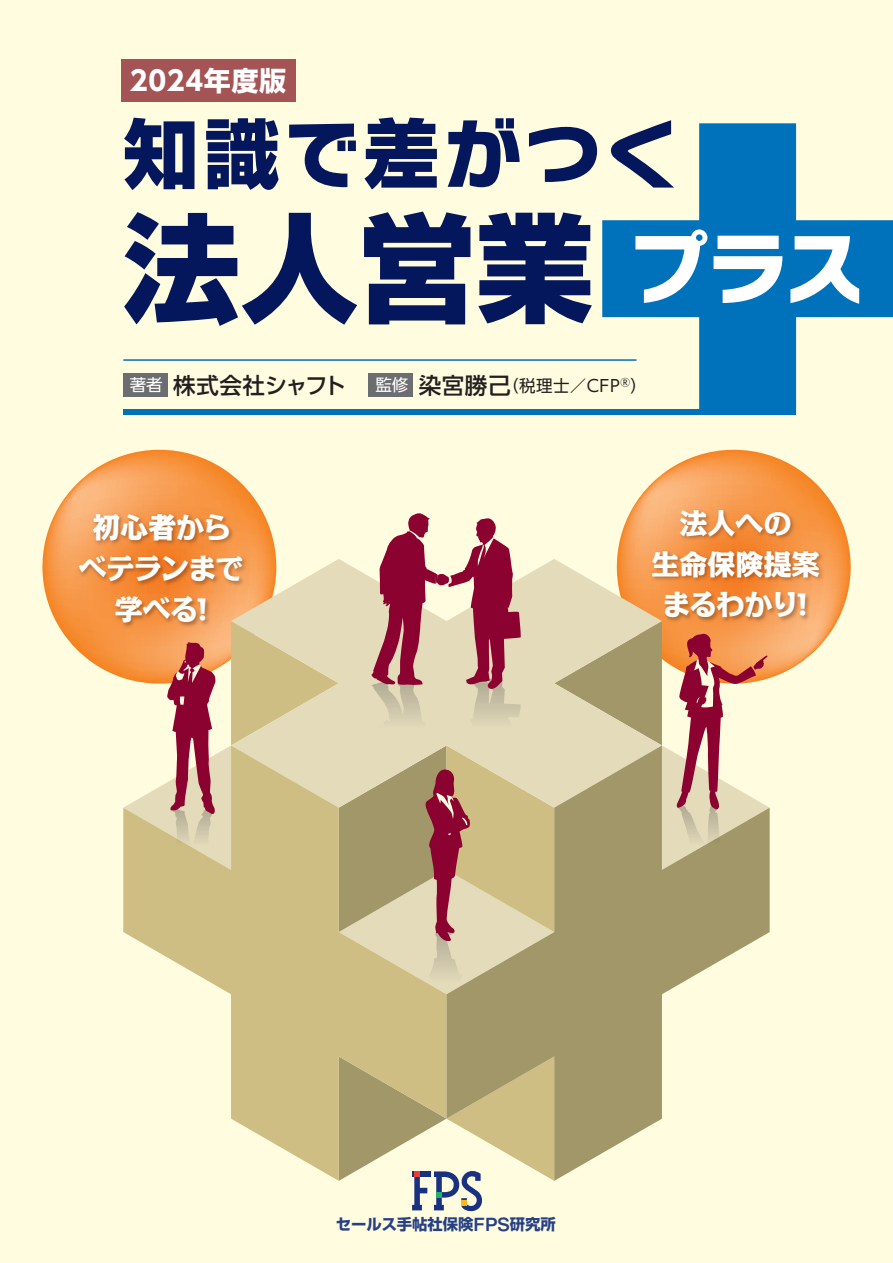
<style>
.page{position:relative;width:893px;height:1263px;background:#fffce0}
.page>*{position:absolute;margin:0;border:0;box-sizing:border-box;transform-origin:0 0}
.t1{font:800 117.6px "Shin Go Pro";color:#04175c}
.t2{font:800 78px "Typelabo N Std";color:#fff}
.t3{font:800 75px "Typelabo N Std";color:#04175c}
.t4{font:800 28.05px/40.8px "Kakumin Pro";color:#fff;text-align:center}
.t5{font:800 28.05px/40.8px "Kakumin Pro";letter-spacing:-.02em;color:#fff;text-align:center}
.t6{font:700 27px "UD Shin Go Pro";letter-spacing:.025em;color:#fff}
.t7{font:500 22.5px "UD Shin Go Pro";letter-spacing:-.005em;color:#231f20}
.t8{font:16.5px "UD Shin Go Pro";letter-spacing:.025em;color:#231f20}
.t9{font:16.5px "UD Shin Go Pro";color:#fff}
.t10{font:700 15.3px "Shin Go Pro";color:#264085}
.t11{font:9.6px "UD Shin Go Pro";color:#231f20}
.s1{font-family:"Shin Go Pro"}
.s2{font-weight:500;font-size:22.5px}
.s3{font-size:16.5px}
.s4{font-family:"Midashi Go Pro MB31";font-weight:400;font-size:18.15px}
</style>
<div class="page">
<svg style="left:42px;top:450px;width:220px;height:228px"></svg>
<svg style="left:631px;top:450px;width:220px;height:228px"></svg>
<img style="left:75px;top:510px;width:177px;height:123px">
<img style="left:648px;top:505px;width:180px;height:124px">
<div style="left:123px;top:409px;width:673px;height:5px;background:#0072bc"></div>
<svg style="left:231px;top:1013px;width:215px;height:168px;background:#d5c790"></svg>
<svg style="left:446px;top:1013px;width:216px;height:168px;background:#afa679"></svg>
<hr style="left:123px;top:359px;width:514px;height:2px;background:#0072bc">
<div style="left:123px;top:373px;width:44px;height:23px;background:#6c6d70"></div>
<div style="left:369px;top:373px;width:44px;height:23px;background:#6c6d70"></div>
<svg style="left:602px;top:123px;width:291px;height:291px;fill:#0072bc"></svg>
<svg style="left:123px;top:511px;width:647px;height:502px;background:#d0b38c"></svg>
<svg style="left:339px;top:1056px;width:215px;height:156px"></svg>
<div style="left:121px;top:59px;width:175px;height:42px;background:#a55455"></div>
<p class="t6" style="left:130px;top:59px;width:158px">2024年度版</p>
<h3 class="t3" style="left:123px;top:99px;width:559px"><span class="s1">知識</span>で<span class="s1">差</span>がつく</h3>
<h1 class="t1" style="left:123px;top:175px;width:472px">法人営業</h1>
<h2 class="t2" style="left:630px;top:211px;width:235px">プラス</h2>
<p class="t7" style="left:130px;top:367px;width:218px"><sup>著者</sup> 株式会社シャフト</p>
<p class="t8" style="left:419px;top:372px;width:203px"><span class="s2">染宮勝己</span>（税理士／CFP</p>
<p class="t9" style="left:375px;top:371px;width:34px">監修</p>
<p class="t11" style="left:620px;top:375px;width:28px">Ⓡ<span class="s3">）</span></p>
<p class="t5" style="left:79px;top:504px;width:167px">初心者からベテランまで学べる！</p>
<p class="t4" style="left:651px;top:500px;width:170px">法人への<br>生命保険提案まるわかり！</p>
<p class="t10" style="left:336px;top:1212px;width:222px">セールス手帖社保険<span class="s4">FPS</span>研究所</p>
</div>
